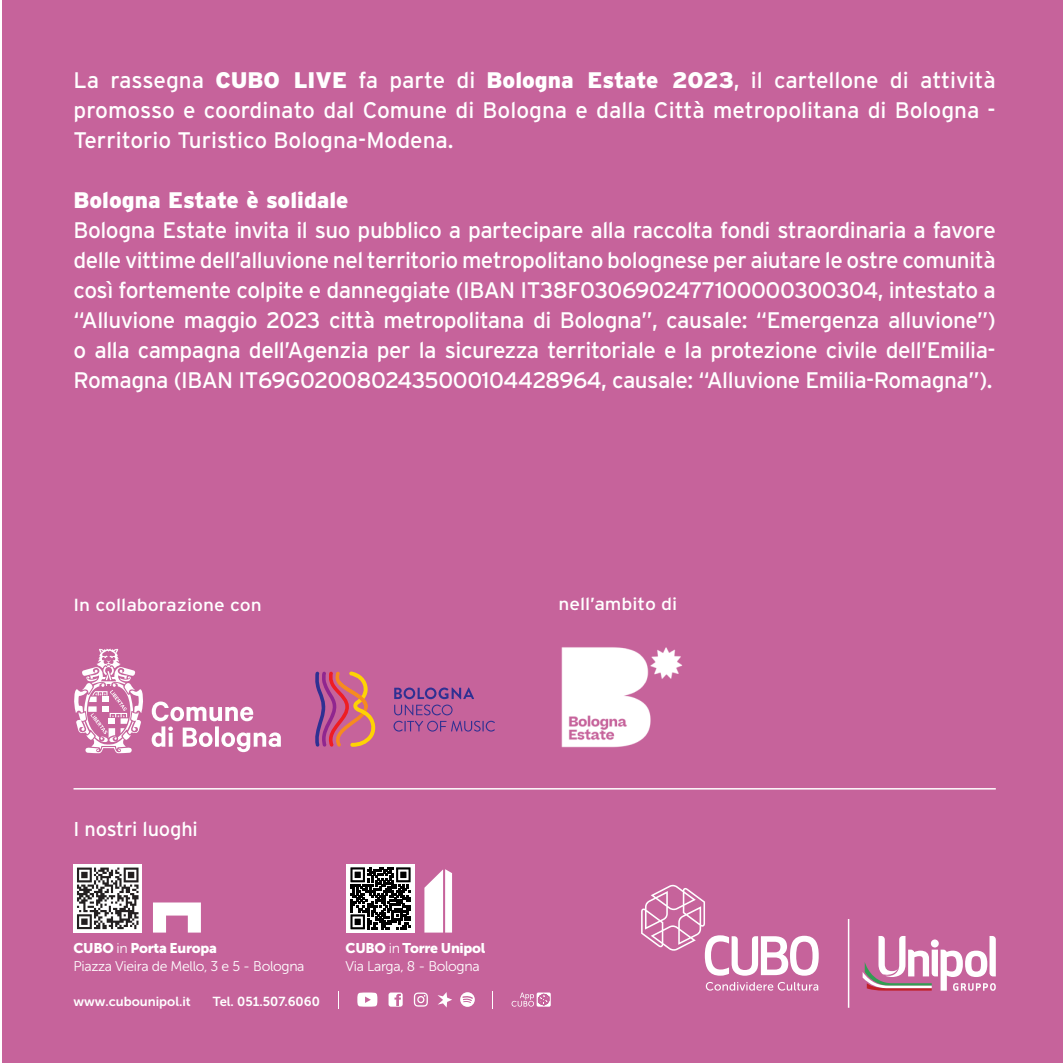
<style>
.page{position:relative;width:1063px;height:1063px;background:#fff}
.page>*{position:absolute;margin:0;border:0;box-sizing:border-box;transform-origin:0 0}
.t1{font:22.5px/30px "Interstate";letter-spacing:-.02em;color:#fff;text-align:justify}
.t2{font:20px "Interstate";letter-spacing:-.01em;color:#fff}
.t3{font:17.5px "Interstate";color:#fff;scale:1.1 1}
.t4{font:14px/18px "Museo Sans 300";letter-spacing:-.025em;color:#fff}
.t5{font:13px "Museo Sans 700";color:#fff}
.s1{font-weight:900}
.s2{font-family:"Museo Sans 900"}
</style>
<div class="page">
<div style="left:3px;top:0;width:1060px;height:1063px;background:#c6639b"></div>
<svg style="left:152px;top:702px;width:129px;height:50px"></svg>
<svg style="left:74px;top:648px;width:69px;height:105px"></svg>
<svg style="left:394px;top:688px;width:80px;height:11px"></svg>
<svg style="left:394px;top:705px;width:59px;height:10px"></svg>
<svg style="left:394px;top:721px;width:101px;height:11px"></svg>
<svg style="left:315px;top:671px;width:61px;height:76px"></svg>
<img style="left:561px;top:647px;width:122px;height:101px">
<hr style="left:74px;top:788px;width:922px;height:2px;background:#fff">
<div style="left:74px;top:864px;width:68px;height:69px;background:#fff"></div>
<svg style="left:77px;top:868px;width:62px;height:61px"></svg>
<svg style="left:153px;top:902px;width:48px;height:31px"></svg>
<svg style="left:424px;top:869px;width:28px;height:64px"></svg>
<svg style="left:389px;top:993px;width:14px;height:14px"></svg>
<svg style="left:414px;top:993px;width:14px;height:14px"></svg>
<svg style="left:357px;top:993px;width:20px;height:14px"></svg>
<svg style="left:492px;top:991px;width:1px;height:18px"></svg>
<svg style="left:537px;top:993px;width:14px;height:14px"></svg>
<svg style="left:512px;top:993px;width:37px;height:14px"></svg>
<svg style="left:338px;top:991px;width:1px;height:18px"></svg>
<div style="left:346px;top:864px;width:69px;height:69px;background:#fff"></div>
<svg style="left:350px;top:867px;width:61px;height:62px"></svg>
<svg style="left:437px;top:992px;width:15px;height:16px"></svg>
<svg style="left:460px;top:992px;width:15px;height:15px"></svg>
<svg style="left:863px;top:936px;width:133px;height:55px"></svg>
<svg style="left:706px;top:982px;width:112px;height:9px"></svg>
<svg style="left:641px;top:885px;width:178px;height:91px"></svg>
<hr style="left:848px;top:919px;width:1px;height:89px;background:#fff">
<p class="t1" style="left:74px;top:65px;width:924px">La rassegna <span class="s1">CUBO LIVE</span> fa parte di <span class="s1">Bologna Estate 2023</span>, il cartellone di attività promosso e coordinato dal Comune di Bologna e dalla Città metropolitana di Bologna - Territorio Turistico Bologna-Modena.</p>
<p class="t1" style="left:74px;top:185px;width:924px;text-align:left"><span class="s1">Bologna Estate è solidale<br></span>Bologna Estate invita il suo pubblico a partecipare alla raccolta fondi straordinaria a favore delle vittime dell’alluvione nel territorio metropolitano bolognese per aiutare le ostre comunità così fortemente colpite e danneggiate (IBAN IT38F0306902477100000300304, intestato a “Alluvione maggio 2023 città metropolitana di Bologna”, causale: “Emergenza alluvione”) o alla campagna dell’Agenzia per la sicurezza territoriale e la protezione civile dell’Emilia-Romagna (IBAN IT69G0200802435000104428964, causale: “Alluvione Emilia-Romagna”).</p>
<p class="t3" style="left:74px;top:595px;width:173px">In collaborazione con</p>
<p class="t3" style="left:558px;top:594px;width:110px">nell’ambito di</p>
<p class="t2" style="left:74px;top:818px;width:126px">I nostri luoghi</p>
<p class="t4" style="left:74px;top:939px;width:233px"><span class="s2">CUBO</span> in <span class="s2">Porta Europa<br></span>Piazza Vieira de Mello, 3 e 5 - Bologna</p>
<p class="t4" style="left:346px;top:939px;width:141px"><span class="s2">CUBO</span> in <span class="s2">Torre Unipol<br></span>Via Larga, 8 - Bologna</p>
<p class="t5" style="left:74px;top:994px;width:119px">www.cubounipol.it</p>
<p class="t5" style="left:213px;top:994px;width:108px">Tel. 051.507.6060</p>
</div>
